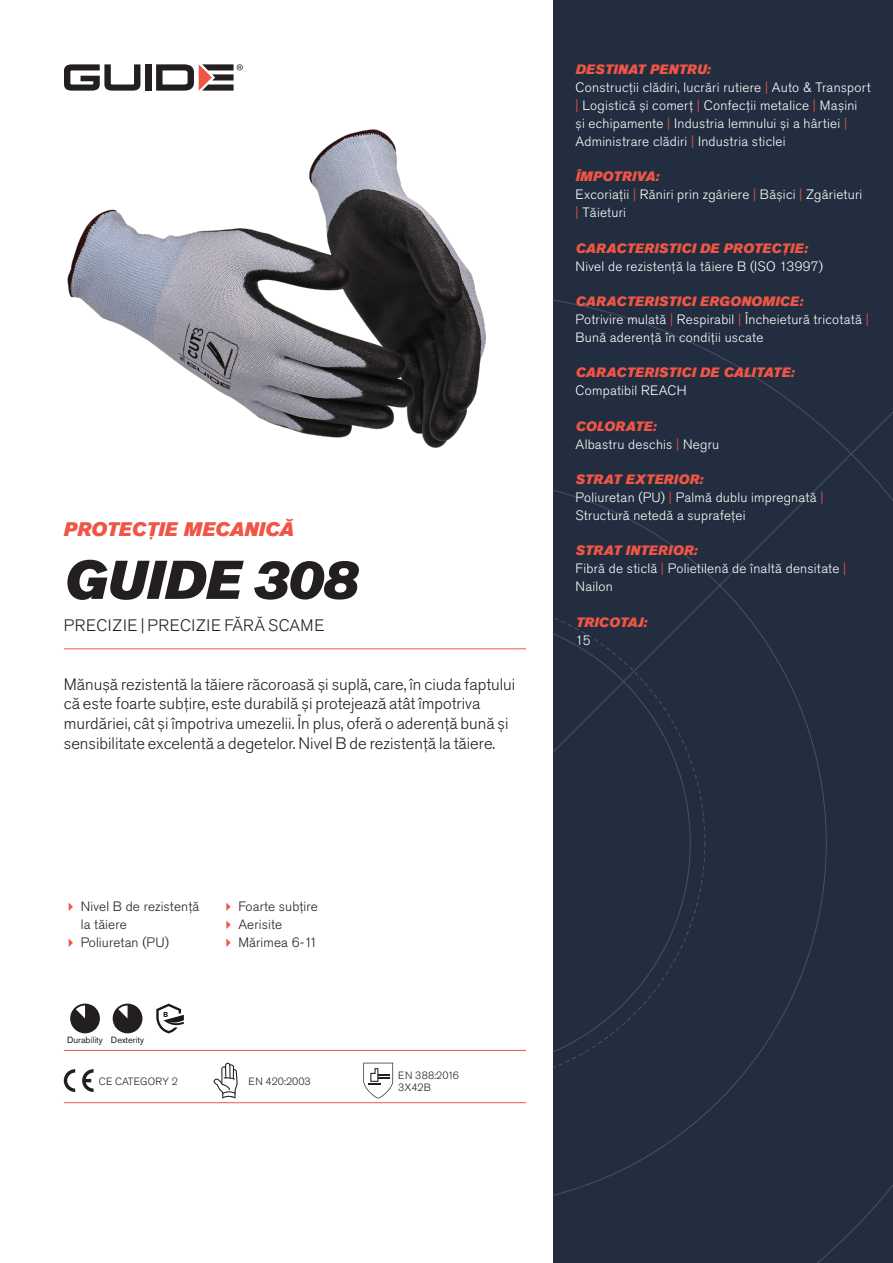
<style>
.page{position:relative;width:893px;height:1263px;background:#fff}
.page>*{position:absolute;margin:0;border:0;box-sizing:border-box;transform-origin:0 0}
.Rubrik{font:italic 54px "Akzidenz Grotesk Pro Super";color:#231f20}
.Överrubrik{font:italic 19.5px "Akzidenz Grotesk Pro Super";letter-spacing:-.005em;color:#f05545}
.Ingress{font:300 16.5px/19.8px "Akzidenz Grotesk Pro";color:#231f20}
.Product_-_AltSegment{font:300 16.5px "Akzidenz Grotesk Pro";letter-spacing:.03em;color:#231f20}
.Produkt_-_Brödtext{font:300 13.5px/18px "Akzidenz Grotesk Pro";letter-spacing:.02em;color:#fff}
.Produkt_-_Namn{font:italic 13.5px "Akzidenz Grotesk Pro Super";letter-spacing:.01em;color:#f05545}
.t1{font:300 13.5px/18px "Akzidenz Grotesk Pro";letter-spacing:.01em;color:#231f20}
.t2{font:300 10.5px "Akzidenz Grotesk Pro";letter-spacing:.005em;color:#231f20}
.Produkt_-_Egenskaper{font:9px "Akzidenz Grotesk Pro";color:#231f20}
.s1{color:#f05545}
</style>
<div class="page">
<div style="left:145px;top:64px;width:7px;height:27px;background:#231f20"></div>
<svg style="left:156px;top:64px;width:87px;height:27px"></svg>
<svg style="left:64px;top:64px;width:76px;height:27px"></svg>
<div style="left:553px;top:0;width:340px;height:1263px;background:#222d3f"></div>
<svg style="left:553px;top:300px;width:340px;height:963px"></svg>
<hr style="left:64px;top:1050px;width:462px;height:1px;background:#f05545">
<hr style="left:64px;top:1102px;width:462px;height:1px;background:#f05545">
<svg style="left:70px;top:1003px;width:30px;height:30px"></svg>
<svg style="left:113px;top:1003px;width:29px;height:30px"></svg>
<svg style="left:156px;top:1003px;width:28px;height:30px"></svg>
<svg style="left:64px;top:1069px;width:11px;height:23px"></svg>
<svg style="left:82px;top:1069px;width:12px;height:23px"></svg>
<svg style="left:214px;top:1063px;width:24px;height:35px"></svg>
<svg style="left:363px;top:1063px;width:30px;height:35px"></svg>
<img style="left:67px;top:129px;width:419px;height:319px">
<hr style="left:64px;top:648px;width:462px;height:1px;background:#f05545">
<p class="Överrubrik" style="left:64px;top:517px;width:232px">PROTECȚIE MECANICĂ</p>
<p class="Rubrik" style="left:64px;top:545px;width:295px">GUIDE 308</p>
<p class="Product_-_AltSegment" style="left:64px;top:615px;width:262px">PRECIZIE | PRECIZIE FĂRĂ SCAME</p>
<p class="Ingress" style="left:64px;top:674px;width:453px">Mănușă rezistentă la tăiere răcoroasă și suplă, care, în ciuda faptului că este foarte subțire, este durabilă și protejează atât împotriva murdăriei, cât și împotriva umezelii. În plus, oferă o aderență bună și sensibilitate excelentă a degetelor. Nivel B de rezistență la tăiere.</p>
<p class="t1" style="left:81px;top:897px;width:120px">Nivel B de rezistență la tăiere</p>
<p class="t1" style="left:81px;top:933px;width:90px">Poliuretan (PU)</p>
<p class="t1" style="left:238px;top:897px;width:81px">Foarte subțire</p>
<p class="t1" style="left:238px;top:915px;width:45px">Aerisite</p>
<p class="t1" style="left:238px;top:933px;width:80px">Mărimea 6-11</p>
<p class="Produkt_-_Egenskaper" style="left:67px;top:1034px;width:37px">Durability</p>
<p class="Produkt_-_Egenskaper" style="left:111px;top:1034px;width:35px">Dexterity</p>
<p class="t2" style="left:99px;top:1074px;width:81px">CE CATEGORY 2</p>
<p class="t2" style="left:248px;top:1074px;width:64px">EN 420:2003</p>
<p class="t2" style="left:398px;top:1068px;width:62px">EN 388:2016</p>
<p class="t2" style="left:398px;top:1080px;width:34px">3X42B</p>
<p class="Produkt_-_Namn" style="left:576px;top:60px;width:136px">DESTINAT PENTRU:</p>
<p class="Produkt_-_Brödtext" style="left:576px;top:78px;width:297px">Construcții clădiri, lucrări rutiere <span class="s1">|</span> Auto &amp; Transport <span class="s1">|</span> Logistică și comerț <span class="s1">|</span> Confecții metalice <span class="s1">|</span> Mașini<br>și echipamente <span class="s1">|</span> Industria lemnului și a hârtiei <span class="s1">| </span>Administrare clădiri <span class="s1">|</span> Industria sticlei</p>
<p class="Produkt_-_Namn" style="left:576px;top:168px;width:85px">ÎMPOTRIVA:</p>
<p class="Produkt_-_Brödtext" style="left:576px;top:186px;width:288px">Excoriații <span class="s1">|</span> Răniri prin zgâriere <span class="s1">|</span> Bășici <span class="s1">|</span> Zgârieturi <span class="s1">|</span> Tăieturi</p>
<p class="Produkt_-_Namn" style="left:576px;top:239px;width:234px">CARACTERISTICI DE PROTECȚIE:</p>
<p class="Produkt_-_Brödtext" style="left:576px;top:257px;width:249px">Nivel de rezistență la tăiere B (ISO 13997)</p>
<p class="Produkt_-_Namn" style="left:576px;top:292px;width:229px">CARACTERISTICI ERGONOMICE:</p>
<p class="Produkt_-_Brödtext" style="left:576px;top:310px;width:295px">Potrivire mulată <span class="s1">|</span> Respirabil <span class="s1">|</span> Încheietură tricotată <span class="s1">|<br></span>Bună aderență în condiții uscate</p>
<p class="Produkt_-_Namn" style="left:576px;top:364px;width:220px">CARACTERISTICI DE CALITATE:</p>
<p class="Produkt_-_Brödtext" style="left:576px;top:382px;width:113px">Compatibil REACH</p>
<p class="Produkt_-_Namn" style="left:576px;top:417px;width:82px">COLORATE:</p>
<p class="Produkt_-_Brödtext" style="left:576px;top:435px;width:145px">Albastru deschis <span class="s1">|</span> Negru</p>
<p class="Produkt_-_Namn" style="left:576px;top:470px;width:129px">STRAT EXTERIOR:</p>
<p class="Produkt_-_Brödtext" style="left:576px;top:488px;width:249px">Poliuretan (PU) <span class="s1">|</span> Palmă dublu impregnată <span class="s1">|<br></span>Structură netedă a suprafeței</p>
<p class="Produkt_-_Namn" style="left:576px;top:542px;width:123px">STRAT INTERIOR:</p>
<p class="Produkt_-_Brödtext" style="left:576px;top:560px;width:272px">Fibră de sticlă <span class="s1">|</span> Polietilenă de înaltă densitate <span class="s1">|<br></span>Nailon</p>
<p class="Produkt_-_Namn" style="left:576px;top:613px;width:73px">TRICOTAJ:</p>
<p class="Produkt_-_Brödtext" style="left:576px;top:631px;width:17px">15</p>
</div>
